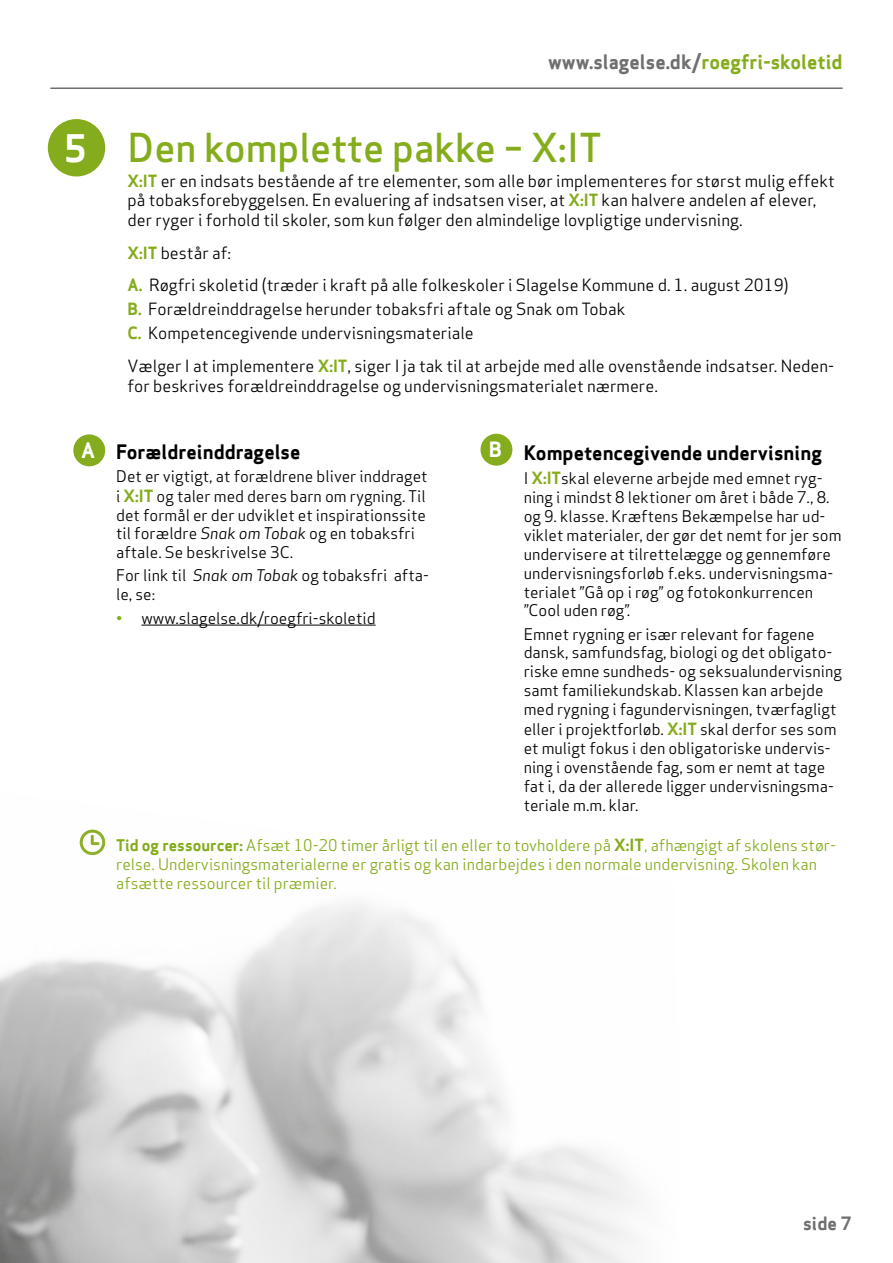
<style>
.page{position:relative;width:893px;height:1263px;background:#fff}
.page>*{position:absolute;margin:0;border:0;box-sizing:border-box;transform-origin:0 0}
.t1{font:500 39px "Apex Sans";color:#85ac1c}
.t2{font:700 37.2px "Apex Sans";color:#fff}
.t3{font:700 20.7px "Apex Sans";color:#fff}
.t4{font:700 19.5px "Apex Sans";color:#000}
.t5{font:700 19.5px "Apex Sans";color:#706f6f}
.t6{font:700 18px "Apex Sans";color:#706f6f}
.t7{font:16.5px/19.8px "Apex Sans";color:#000}
.t8{font:15.75px/18.9px "Apex Sans";color:#000}
.t9{font:15.75px/19.4px "Apex Sans";color:#85ac1c}
.s1{color:#85ac1c}
.s2{font-weight:700;color:#85ac1c}
.s3{font-weight:700;font-size:16.5px;color:#85ac1c}
.s4{font-style:italic}
.s5{font-weight:700}
.s6{font-weight:700;font-size:16.5px}
</style>
<div class="page">
<hr style="left:50px;top:87px;width:793px;height:2px;background:#706f6f">
<img style="left:0;top:829px;width:487px;height:434px">
<hr style="left:141px;top:625px;width:235px;height:1px;background:#000">
<div style="left:51px;top:122px;width:51px;height:51px;background:#85ac1c;border-radius:50%"></div>
<div style="left:48px;top:119px;width:57px;height:57px;border:7px solid #85ac1c;border-radius:50%"></div>
<div style="left:75px;top:436px;width:28px;height:28px;background:#85ac1c;border-radius:50%"></div>
<div style="left:73px;top:434px;width:32px;height:32px;border:4px solid #85ac1c;border-radius:50%"></div>
<div style="left:482px;top:436px;width:28px;height:28px;background:#85ac1c;border-radius:50%"></div>
<div style="left:480px;top:434px;width:32px;height:32px;border:4px solid #85ac1c;border-radius:50%"></div>
<p class="t5" style="left:548px;top:49px;width:296px">www.slagelse.dk/<span class="s1">roegfri-skoletid</span></p>
<p class="t2" style="left:64px;top:124px;width:24px">5</p>
<h1 class="t1" style="left:128px;top:114px;width:476px">Den komplette pakke – X:IT</h1>
<p class="t7" style="left:128px;top:169px;width:709px"><span class="s2">X:IT</span> er en indsats bestående af tre elementer, som alle bør implementeres for størst mulig effekt på tobaksforebyggelsen. En evaluering af indsatsen viser, at <span class="s2">X:IT</span> kan halvere andelen af elever, der ryger i forhold til skoler, som kun følger den almindelige lovpligtige undervisning.</p>
<p class="t7" style="left:128px;top:241px;width:105px"><span class="s2">X:IT</span> består af:</p>
<p class="t7" style="left:128px;top:274px;width:663px"><span class="s2">A.</span> Røgfri skoletid (træder i kraft på alle folkeskoler i Slagelse Kommune d. 1. august 2019)</p>
<p class="t7" style="left:128px;top:298px;width:499px"><span class="s2">B.</span> Forældreinddragelse herunder tobaksfri aftale og Snak om Tobak</p>
<p class="t7" style="left:128px;top:322px;width:348px"><span class="s2">C.</span> Kompetencegivende undervisningsmateriale</p>
<p class="t7" style="left:128px;top:354px;width:708px">Vælger I at implementere <span class="s2">X:IT</span>, siger I ja tak til at arbejde med alle ovenstående indsatser. Neden&shy;for beskrives forældreinddragelse og undervisningsmaterialet nærmere.</p>
<p class="t3" style="left:81px;top:437px;width:16px">A</p>
<p class="t4" style="left:116px;top:439px;width:186px">Forældreinddragelse</p>
<p class="t3" style="left:489px;top:436px;width:15px">B</p>
<p class="t4" style="left:524px;top:440px;width:300px">Kompetencegivende undervisning</p>
<p class="t8" style="left:116px;top:465px;width:313px;line-height:19.8px">Det er vigtigt, at forældrene bliver inddraget i <span class="s3">X:IT</span> og taler med deres barn om rygning. Til</p>
<p class="t8" style="left:524px;top:467px;width:307px">I <span class="s3">X:IT</span>skal eleverne arbejde med emnet ryg&shy;ning i mindst 8 lektioner om året i både 7., 8.</p>
<p class="t8" style="left:116px;top:504px;width:311px">det formål er der udviklet et inspirationssite</p>
<p class="t8" style="left:524px;top:505px;width:303px">og 9. klasse. Kræftens Bekæmpelse har ud-</p>
<p class="t8" style="left:116px;top:523px;width:300px">til forældre <span class="s4">Snak om Tobak</span> og en tobaksfri</p>
<p class="t8" style="left:524px;top:524px;width:319px">viklet materialer, der gør det nemt for jer som</p>
<p class="t8" style="left:116px;top:542px;width:178px">aftale. Se beskrivelse 3C.</p>
<p class="t8" style="left:524px;top:543px;width:309px">undervisere at tilrettelægge og gennemføre</p>
<p class="t8" style="left:116px;top:565px;width:314px">For link til <span class="s4">Snak om Tobak</span> og tobaksfri afta&shy;le, se:</p>
<p class="t8" style="left:524px;top:562px;width:311px">undervisningsforløb f.eks. undervisningsma&shy;terialet ”Gå op i røg” og fotokonkurrencen</p>
<p class="t8" style="left:116px;top:607px;width:261px"><span class="s1">•</span> www.slagelse.dk/roegfri-skoletid</p>
<p class="t8" style="left:524px;top:597px;width:292px;line-height:23.1px">”Cool uden røg”.<br>Emnet rygning er især relevant for fagene</p>
<p class="t8" style="left:524px;top:642px;width:310px">dansk, samfundsfag, biologi og det obligato-</p>
<p class="t8" style="left:524px;top:661px;width:320px">riske emne sundheds- og seksualundervisning</p>
<p class="t8" style="left:524px;top:679px;width:301px">samt familiekundskab. Klassen kan arbejde</p>
<p class="t8" style="left:524px;top:698px;width:314px">med rygning i fagundervisningen, tværfagligt</p>
<p class="t8" style="left:524px;top:718px;width:314px">eller i projektforløb. <span class="s3">X:IT</span> skal derfor ses som</p>
<p class="t8" style="left:524px;top:737px;width:309px">et muligt fokus i den obligatoriske undervis-</p>
<p class="t8" style="left:524px;top:756px;width:303px">ning i ovenstående fag, som er nemt at tage</p>
<p class="t8" style="left:524px;top:775px;width:312px">fat i, da der allerede ligger undervisningsma-</p>
<p class="t8" style="left:524px;top:794px;width:116px">teriale m.m. klar.</p>
<p class="t9" style="left:116px;top:833px;width:721px"><span class="s5">Tid og ressourcer:</span> Afsæt 10-20 timer årligt til en eller to tovholdere på <span class="s6">X:IT</span>, afhængigt af skolens stør&shy;relse. Undervisningsmaterialerne er gratis og kan indarbejdes i den normale undervisning. Skolen kan afsætte ressourcer til præmier.</p>
<p class="t6" style="left:803px;top:1212px;width:50px">side 7</p>
</div>
